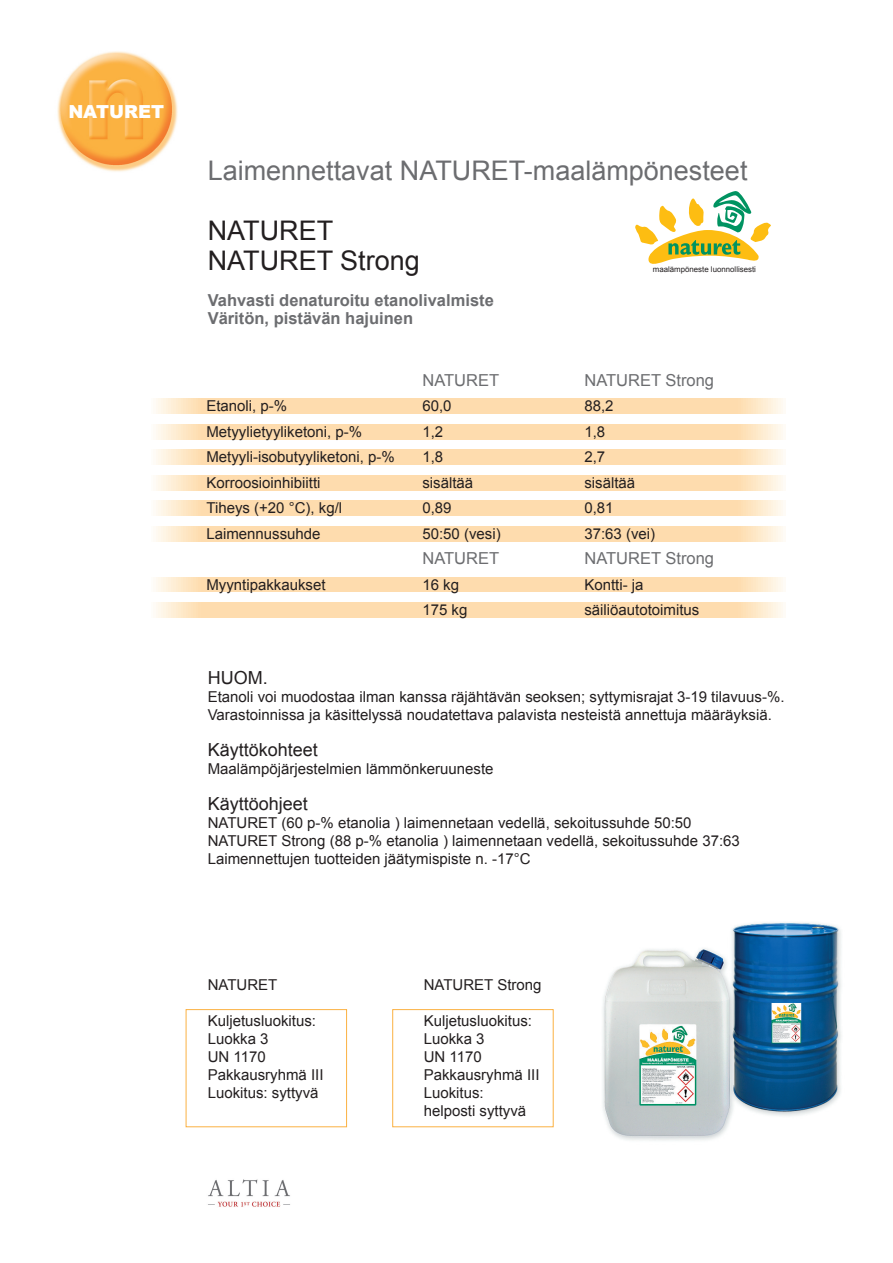
<style>
.page{position:relative;width:893px;height:1263px;background:#fff}
.page>*{position:absolute;margin:0;border:0;box-sizing:border-box;transform-origin:0 0}
.t1{font:27px "Arial";color:#6c6d70}
.t2{font:27px/30px "Arial";color:#231f20}
.t3{font:18px "Arial";color:#231f20}
.t4{font:900 18px "Arial";color:#fff}
.t5{font:700 16.5px/18px "Arial";color:#6c6d70}
.t6{font:16.5px "Arial";color:#6c6d70}
.t7{font:15px/18px "Arial";color:#231f20}
.t8{font:7.8px "Arial";color:#231f20}
</style>
<div class="page">
<img style="left:602px;top:922px;width:239px;height:219px">
<svg style="left:156px;top:399px;width:627px;height:15px;background:#fedeb2"></svg>
<svg style="left:156px;top:424px;width:627px;height:15px;background:#fedeb2"></svg>
<svg style="left:156px;top:450px;width:627px;height:15px;background:#fedeb2"></svg>
<svg style="left:156px;top:475px;width:627px;height:15px;background:#fedeb2"></svg>
<svg style="left:156px;top:501px;width:627px;height:15px;background:#fedeb2"></svg>
<svg style="left:156px;top:526px;width:627px;height:15px;background:#fedeb2"></svg>
<svg style="left:156px;top:577px;width:627px;height:15px;background:#fedeb2"></svg>
<svg style="left:156px;top:602px;width:627px;height:15px;background:#fedeb2"></svg>
<div style="left:186px;top:1009px;width:161px;height:118px;border:1px solid #fbb142"></div>
<div style="left:392px;top:1009px;width:161px;height:118px;border:1px solid #fbb142"></div>
<svg style="left:635px;top:191px;width:136px;height:73px"></svg>
<img style="left:57px;top:51px;width:121px;height:121px">
<img style="left:208px;top:1179px;width:82px;height:28px">
<p class="t4" style="left:68px;top:99px;width:97px">NATURET</p>
<h1 class="t1" style="left:208px;top:153px;width:541px">Laimennettavat NATURET-maalämpönesteet</h1>
<h1 class="t2" style="left:208px;top:216px;width:214px">NATURET<br>NATURET Strong</h1>
<p class="t5" style="left:208px;top:292px;width:288px">Vahvasti denaturoitu etanolivalmiste<br>Väritön, pistävän hajuinen</p>
<p class="t8" style="left:653px;top:264px;width:105px">maalämpöneste luonnollisesti</p>
<p class="t6" style="left:422px;top:369px;width:78px">NATURET</p>
<p class="t6" style="left:584px;top:369px;width:131px">NATURET Strong</p>
<p class="t7" style="left:206px;top:397px;width:82px">Etanoli, p-%</p>
<p class="t7" style="left:422px;top:397px;width:31px">60,0</p>
<p class="t7" style="left:584px;top:397px;width:31px">88,2</p>
<p class="t7" style="left:206px;top:423px;width:157px">Metyylietyyliketoni, p-%</p>
<p class="t7" style="left:422px;top:423px;width:22px">1,2</p>
<p class="t7" style="left:584px;top:423px;width:22px">1,8</p>
<p class="t7" style="left:206px;top:448px;width:190px">Metyyli-isobutyyliketoni, p-%</p>
<p class="t7" style="left:422px;top:448px;width:22px">1,8</p>
<p class="t7" style="left:584px;top:448px;width:22px">2,7</p>
<p class="t7" style="left:206px;top:474px;width:116px">Korroosioinhibiitti</p>
<p class="t7" style="left:422px;top:474px;width:52px">sisältää</p>
<p class="t7" style="left:584px;top:474px;width:52px">sisältää</p>
<p class="t7" style="left:206px;top:499px;width:137px">Tiheys (+20 °C), kg/l</p>
<p class="t7" style="left:422px;top:499px;width:31px">0,89</p>
<p class="t7" style="left:584px;top:499px;width:31px">0,81</p>
<p class="t7" style="left:206px;top:525px;width:116px">Laimennussuhde</p>
<p class="t7" style="left:422px;top:525px;width:80px">50:50 (vesi)</p>
<p class="t7" style="left:584px;top:525px;width:72px">37:63 (vei)</p>
<p class="t6" style="left:422px;top:548px;width:78px">NATURET</p>
<p class="t6" style="left:584px;top:548px;width:131px">NATURET Strong</p>
<p class="t7" style="left:206px;top:576px;width:121px">Myyntipakkaukset</p>
<p class="t7" style="left:422px;top:576px;width:38px">16 kg</p>
<p class="t7" style="left:584px;top:576px;width:61px">Kontti- ja</p>
<p class="t7" style="left:422px;top:601px;width:47px">175 kg</p>
<p class="t7" style="left:584px;top:601px;width:117px">säiliöautotoimitus</p>
<p class="t3" style="left:208px;top:666px;width:61px">HUOM.</p>
<p class="t7" style="left:208px;top:688px;width:578px">Etanoli voi muodostaa ilman kanssa räjähtävän seoksen; syttymisrajat 3-19 tilavuus-%.<br>Varastoinnissa ja käsittelyssä noudatettava palavista nesteistä annettuja määräyksiä.</p>
<p class="t3" style="left:208px;top:738px;width:112px">Käyttökohteet</p>
<p class="t7" style="left:208px;top:760px;width:287px">Maalämpöjärjestelmien lämmönkeruuneste</p>
<p class="t3" style="left:208px;top:792px;width:102px">Käyttöohjeet</p>
<p class="t7" style="left:208px;top:814px;width:534px">NATURET (60 p-% etanolia ) laimennetaan vedellä, sekoitussuhde 50:50<br>NATURET Strong (88 p-% etanolia ) laimennetaan vedellä, sekoitussuhde 37:63<br>Laimennettujen tuotteiden jäätymispiste n. -17°C</p>
<p class="t7" style="left:208px;top:976px;width:71px">NATURET</p>
<p class="t7" style="left:424px;top:976px;width:119px">NATURET Strong</p>
<p class="t7" style="left:208px;top:1012px;width:110px">Kuljetusluokitus:</p>
<p class="t7" style="left:424px;top:1012px;width:110px">Kuljetusluokitus:</p>
<p class="t7" style="left:208px;top:1030px;width:62px">Luokka 3</p>
<p class="t7" style="left:424px;top:1030px;width:62px">Luokka 3</p>
<p class="t7" style="left:208px;top:1048px;width:60px">UN 1170</p>
<p class="t7" style="left:424px;top:1048px;width:60px">UN 1170</p>
<p class="t7" style="left:208px;top:1066px;width:117px">Pakkausryhmä III</p>
<p class="t7" style="left:424px;top:1066px;width:117px">Pakkausryhmä III</p>
<p class="t7" style="left:208px;top:1084px;width:112px">Luokitus: syttyvä</p>
<p class="t7" style="left:424px;top:1084px;width:104px">Luokitus: helposti syttyvä</p>
</div>
